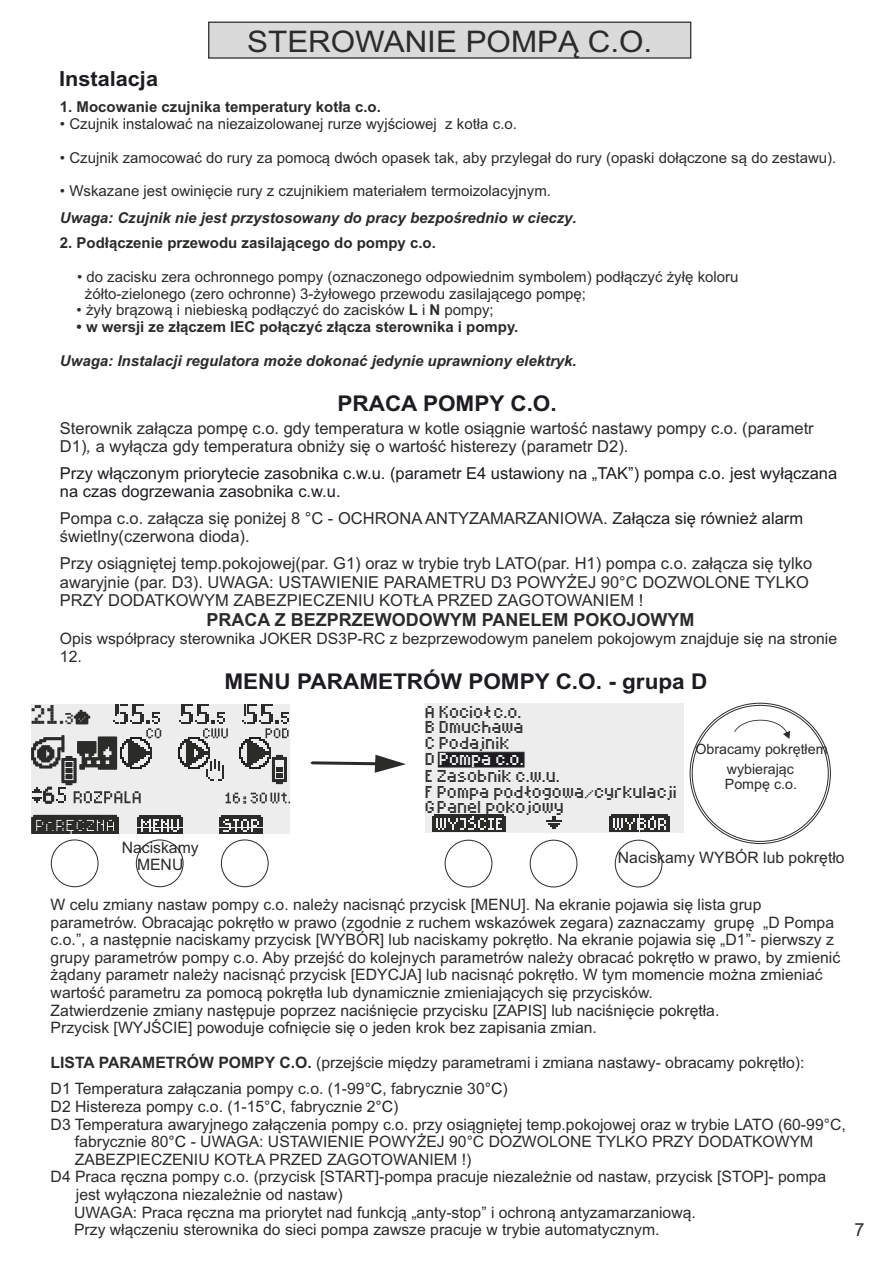
<style>
.page{position:relative;width:893px;height:1263px;background:#fff}
.page>*{position:absolute;margin:0;border:0;box-sizing:border-box;transform-origin:0 0}
.t1{font:29.7px "Arial";color:#2b2b2a;scale:1.05 1}
.t2{font:700 21.75px "Arial";color:#1f1c21;scale:1.04 1}
.t3{font:700 20.85px "Arial";color:#1f1c21;scale:1.04 1}
.t4{font:700 18px "Arial";color:#2b2b2a}
.t5{font:18px "Arial";color:#2b2b2a}
.t6{font:16.5px/18.5px "Arial";color:#2b2b2a}
.t7{font:16.5px/18.5px "Arial";color:#1f1c21}
.t8{font:15.75px/17.5px "Arial";color:#2b2b2a}
.t9{font:15.75px "Arial";color:#1f1c21}
.t10{font:15px/16.8px "Arial";color:#2b2b2a}
.t11{font:700 15px "Arial";color:#2b2b2a}
.t12{font:italic 700 15px "Arial";color:#2b2b2a}
.t13{font:14.25px/20.4px "Arial";color:#2b2b2a;text-align:center}
.t14{font:13.65px "Font 8 dogm";color:#2b2b2a}
.t15{font:8.7px/16px "Font 8 dogm";color:#2b2b2a}
.t16{font:8.7px "Font 8 dogm";color:#fff}
.s1{font-weight:700}
.s2{font-style:italic}
.s3{color:#1f1c21}
.s4{font-size:8.1px}
.s5{font-size:15px}
.s6{color:#2b2b2a}
</style>
<div class="page">
<div style="left:208px;top:22px;width:483px;height:37px;background:#dadadb;border:1px solid #2b2b2a"></div>
<svg style="left:734px;top:720px;width:56px;height:19px"></svg>
<div style="left:51px;top:840px;width:47px;height:47px;background:#fff;border:1px solid #2b2b2a;border-radius:50%"></div>
<div style="left:136px;top:840px;width:47px;height:47px;background:#fff;border:1px solid #2b2b2a;border-radius:50%"></div>
<div style="left:221px;top:840px;width:47px;height:47px;background:#fff;border:1px solid #2b2b2a;border-radius:50%"></div>
<svg style="left:311px;top:755px;width:95px;height:18px"></svg>
<div style="left:445px;top:840px;width:47px;height:47px;background:#fff;border:1px solid #2b2b2a;border-radius:50%"></div>
<div style="left:530px;top:840px;width:47px;height:47px;background:#fff;border:1px solid #2b2b2a;border-radius:50%"></div>
<div style="left:615px;top:840px;width:47px;height:47px;background:#fff;border:1px solid #2b2b2a;border-radius:50%"></div>
<div style="left:425px;top:703px;width:259px;height:129px;background:#ededed"></div>
<svg style="left:432px;top:814px;width:74px;height:18px"></svg>
<svg style="left:609px;top:814px;width:61px;height:18px"></svg>
<div style="left:438px;top:752px;width:86px;height:15px;background:#1f1c21;border:1px solid #2b2b2a"></div>
<div style="left:32px;top:704px;width:258px;height:129px;background:#ededed"></div>
<svg style="left:219px;top:815px;width:44px;height:18px"></svg>
<svg style="left:137px;top:815px;width:46px;height:18px"></svg>
<svg style="left:226px;top:793px;width:64px;height:11px"></svg>
<svg style="left:239px;top:704px;width:50px;height:80px"></svg>
<svg style="left:178px;top:704px;width:50px;height:77px"></svg>
<svg style="left:32px;top:815px;width:86px;height:18px;background:#414140"></svg>
<svg style="left:546px;top:816px;width:16px;height:12px"></svg>
<svg style="left:32px;top:704px;width:129px;height:99px"></svg>
<h1 class="t1" style="left:247px;top:30px;width:387px">STEROWANIE POMPĄ C.O.</h1>
<h3 class="t3" style="left:59px;top:71px;width:97px">Instalacja</h3>
<p class="t11" style="left:60px;top:102px;width:322px">1. Mocowanie czujnika temperatury kotła c.o.</p>
<p class="t10" style="left:60px;top:117px;width:459px">• Czujnik instalować na niezaizolowanej rurze wyjściowej z kotła c.o.</p>
<p class="t10" style="left:60px;top:150px;width:778px">• Czujnik zamocować do rury za pomocą dwóch opasek tak, aby przylegał do rury (opaski dołączone są do zestawu).</p>
<p class="t10" style="left:60px;top:184px;width:493px">• Wskazane jest owinięcie rury z czujnikiem materiałem termoizolacyjnym.</p>
<p class="t12" style="left:60px;top:212px;width:518px">Uwaga: Czujnik nie jest przystosowany do pracy bezpośrednio w cieczy.</p>
<p class="t11" style="left:60px;top:237px;width:377px">2. Podłączenie przewodu zasilającego do pompy c.o.</p>
<p class="t10" style="left:85px;top:269px;width:655px;text-indent:-8px">• do zacisku zera ochronnego pompy (oznaczonego odpowiednim symbolem) podłączyć żyłę koloru żółto-zielonego (zero ochronne) 3-żyłowego przewodu zasilającego pompę;</p>
<p class="t10" style="left:77px;top:303px;width:419px">• żyły brązową i niebieską podłączyć do zacisków <span class="s1">L</span> i <span class="s1">N</span> pompy;</p>
<p class="t11" style="left:77px;top:321px;width:443px">• w wersji ze złączem IEC połączyć złącza sterownika i pompy.</p>
<p class="t12" style="left:60px;top:355px;width:518px">Uwaga: Instalacji regulatora może dokonać jedynie uprawniony elektryk.</p>
<h2 class="t2" style="left:337px;top:395px;width:212px">PRACA POMPY C.O.</h2>
<p class="t6" style="left:60px;top:420px;width:755px">Sterownik załącza pompę c.o. gdy temperatura w kotle osiągnie wartość nastawy pompy c.o. (parametr<br>D1)<span class="s2">,</span> a wyłącza gdy temperatura obniży się o wartość histerezy (parametr D2).</p>
<p class="t7" style="left:60px;top:465px;width:779px">Przy włączonym priorytecie zasobnika c.w.u. (parametr E4 ustawiony na „TAK”) pompa c.o. jest wyłączana na czas dogrzewania zasobnika c.w.u.</p>
<p class="t6" style="left:60px;top:510px;width:745px">Pompa c.o. załącza się poniżej 8 °C - OCHRONA ANTYZAMARZANIOWA. Z<span class="s3">ałącza się również alarm </span>świetlny(czerwona dioda).</p>
<p class="t6" style="left:60px;top:556px;width:754px">Przy osiągniętej temp.pokojowej(par. G1) oraz w trybie tryb LATO(par. H1) pompa c.o. załącza się tylko awaryjnie (par. D3). UWAGA: USTAWIENIE PARAMETRU D3 POWYŻEJ 90°C DOZWOLONE TYLKO<br>PRZY DODATKOWYM ZABEZPIECZENIU KOTŁA PRZED ZAGOTOWANIEM !</p>
<p class="t4" style="left:207px;top:613px;width:489px">PRACA Z BEZPRZEWODOWYM PANELEM POKOJOWYM</p>
<p class="t8" style="left:60px;top:631px;width:779px">Opis współpracy sterownika JOKER DS3P-RC z bezprzewodowym panelem pokojowym znajduje się na stronie<br>12.</p>
<p class="t14" style="left:32px;top:714px;width:45px">21.<span class="s4">3</span></p>
<h2 class="t2" style="left:224px;top:673px;width:466px">MENU PARAMETRÓW POMPY C.O. - grupa D</h2>
<p class="t15" style="left:426px;top:709px;width:98px">A Kocioł c.o.</p>
<p class="t15" style="left:426px;top:724px;width:100px">B Dmuchawa<br>C Podajnik</p>
<p class="t15" style="left:426px;top:772px;width:254px">E Zasobnik c.w.u.<br>F Pompa podłogowa<span class="s5">/</span>cyrkulacji</p>
<p class="t16" style="left:426px;top:759px;width:100px"><span class="s6">D</span> Pompa c.o.</p>
<p class="t15" style="left:426px;top:804px;width:141px">G Panel pokojowy</p>
<p class="t13" style="left:695px;top:740px;width:134px">Obracamy pokrętłem wybierając</p>
<p class="t13" style="left:725px;top:775px;width:74px">Pompę c.o.</p>
<p class="t8" style="left:122px;top:840px;width:79px;text-align:center">Naciskamy<br>MENU</p>
<p class="t8" style="left:618px;top:850px;width:228px">Naciskamy WYBÓR lub pokrętło</p>
<p class="t8" style="left:51px;top:897px;width:791px">W celu zmiany nastaw pompy c.o. należy nacisnąć przycisk [MENU]. Na ekranie pojawia się lista grup parametrów. Obracając pokrętło w prawo (zgodnie z ruchem wskazówek zegara) zaznaczamy grupę „D Pompa c.o.”, a następnie naciskamy przycisk [WYBÓR] lub naciskamy pokrętło. Na ekranie pojawia się „D1”- pierwszy z grupy parametrów pompy c.o. Aby przejść do kolejnych parametrów należy obracać pokrętło w prawo, by zmienić żądany parametr należy nacisnąć przycisk [EDYCJA] lub nacisnąć pokrętło. W tym momencie można zmieniać wartość parametru za pomocą pokrętła lub dynamicznie zmieniających się przycisków.<br>Zatwierdzenie zmiany następuje poprzez naciśnięcie przycisku [ZAPIS] lub naciśnięcie pokrętła.<br>Przycisk [WYJŚCIE] powoduje cofnięcie się o jeden krok bez zapisania zmian.</p>
<p class="t8" style="left:51px;top:1051px;width:755px;line-height:26px"><span class="s1">LISTA PARAMETRÓW POMPY C.O.</span> (przejście między parametrami i zmiana nastawy- obracamy pokrętło):<br>D1 Temperatura załączania pompy c.o. (1-99 , fabrycznie 30 )</p>
<p class="t8" style="left:51px;top:1099px;width:349px">D2 Histereza pompy c.o. (1-15 , fabrycznie 2 )</p>
<p class="t8" style="left:51px;top:1117px;width:797px">D3 Temperatura awaryjnego załączenia pompy c.o. przy osiągniętej temp.pokojowej oraz w trybie LATO (60-99°C,</p>
<p class="t8" style="left:75px;top:1134px;width:740px">fabrycznie 80<span class="s3">°C -</span> UWAGA: USTAWIENIE POWYŻEJ 90°C DOZWOLONE TYLKO PRZY DODATKOWYM</p>
<p class="t8" style="left:75px;top:1152px;width:398px">ZABEZPIECZENIU KOTŁA PRZED ZAGOTOWANIEM !)</p>
<p class="t8" style="left:51px;top:1169px;width:777px">D4 Praca ręczna pompy c.o. (przycisk [START]-pompa pracuje niezależnie od nastaw, przycisk [STOP]- pompa</p>
<p class="t8" style="left:76px;top:1187px;width:268px">jest wyłączona niezależnie od nastaw)</p>
<p class="t8" style="left:74px;top:1205px;width:623px">UWAGA: Praca ręczna ma priorytet nad funkcją „anty-stop” i ochroną antyzamarzaniową.</p>
<p class="t8" style="left:74px;top:1222px;width:587px">Przy włączeniu sterownika do sieci pompa zawsze pracuje w trybie automatycznym.</p>
<p class="t9" style="left:365px;top:1083px;width:19px">°C</p>
<p class="t9" style="left:485px;top:1083px;width:19px">°C</p>
<p class="t9" style="left:264px;top:1100px;width:19px">°C</p>
<p class="t9" style="left:376px;top:1100px;width:19px">°C</p>
<p class="t5" style="left:854px;top:1223px;width:12px">7</p>
</div>
